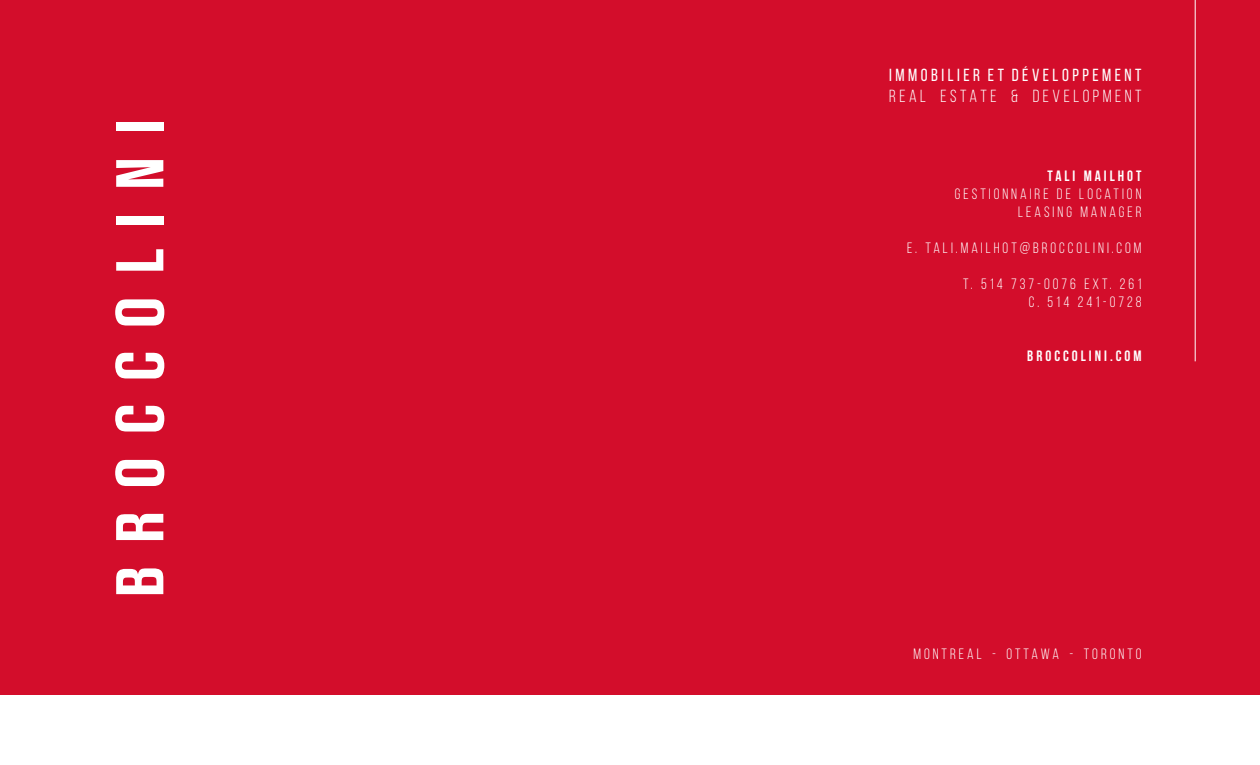
<style>
.page{position:relative;width:1260px;height:765px;background:#fff}
.page>*{position:absolute;margin:0;border:0;box-sizing:border-box;transform-origin:0 0}
.t1{font:17.5px "Bebas Neue";letter-spacing:.2em;color:#fff}
.t2{font:17.5px "Bebas Neue";letter-spacing:.2em;color:#fff}
.t3{font:15px "Bebas Neue";letter-spacing:.2em;color:#fff}
.t4{font:700 15px "Bebas Neue";letter-spacing:.2em;color:#fff}
</style>
<div class="page">
<div style="left:0;top:0;width:1260px;height:694px;background:#d30d2b"></div>
<hr style="left:1195px;top:0;width:1px;height:361px;background:#fff">
<svg style="left:116px;top:568px;width:47px;height:26px"></svg>
<svg style="left:116px;top:514px;width:47px;height:26px"></svg>
<svg style="left:115px;top:460px;width:49px;height:26px"></svg>
<svg style="left:115px;top:406px;width:49px;height:26px"></svg>
<svg style="left:115px;top:353px;width:49px;height:25px"></svg>
<svg style="left:115px;top:299px;width:49px;height:27px"></svg>
<svg style="left:116px;top:249px;width:47px;height:22px"></svg>
<div style="left:116px;top:216px;width:47px;height:9px;background:#fff"></div>
<svg style="left:116px;top:160px;width:47px;height:27px"></svg>
<div style="left:116px;top:122px;width:47px;height:9px;background:#fff"></div>
<p class="t1" style="left:889px;top:65px;width:254px">IMMOBILIER ET DÉVELOPPEMENT</p>
<p class="t2" style="left:889px;top:86px;width:254px">REAL ESTATE &amp; DEVELOPMENT</p>
<p class="t4" style="left:1048px;top:168px;width:95px">TALI MAILHOT</p>
<p class="t3" style="left:955px;top:186px;width:188px">GESTIONNAIRE DE LOCATION</p>
<p class="t3" style="left:1018px;top:204px;width:125px">LEASING MANAGER</p>
<p class="t3" style="left:907px;top:240px;width:236px">E. TALI.MAILHOT@BROCCOLINI.COM</p>
<p class="t3" style="left:963px;top:276px;width:180px">T. 514 737-0076 EXT. 261</p>
<p class="t3" style="left:1029px;top:294px;width:114px">C. 514 241-0728</p>
<p class="t4" style="left:1027px;top:348px;width:116px">BROCCOLINI.COM</p>
<p class="t3" style="left:913px;top:646px;width:230px">MONTREAL - OTTAWA - TORONTO</p>
</div>
